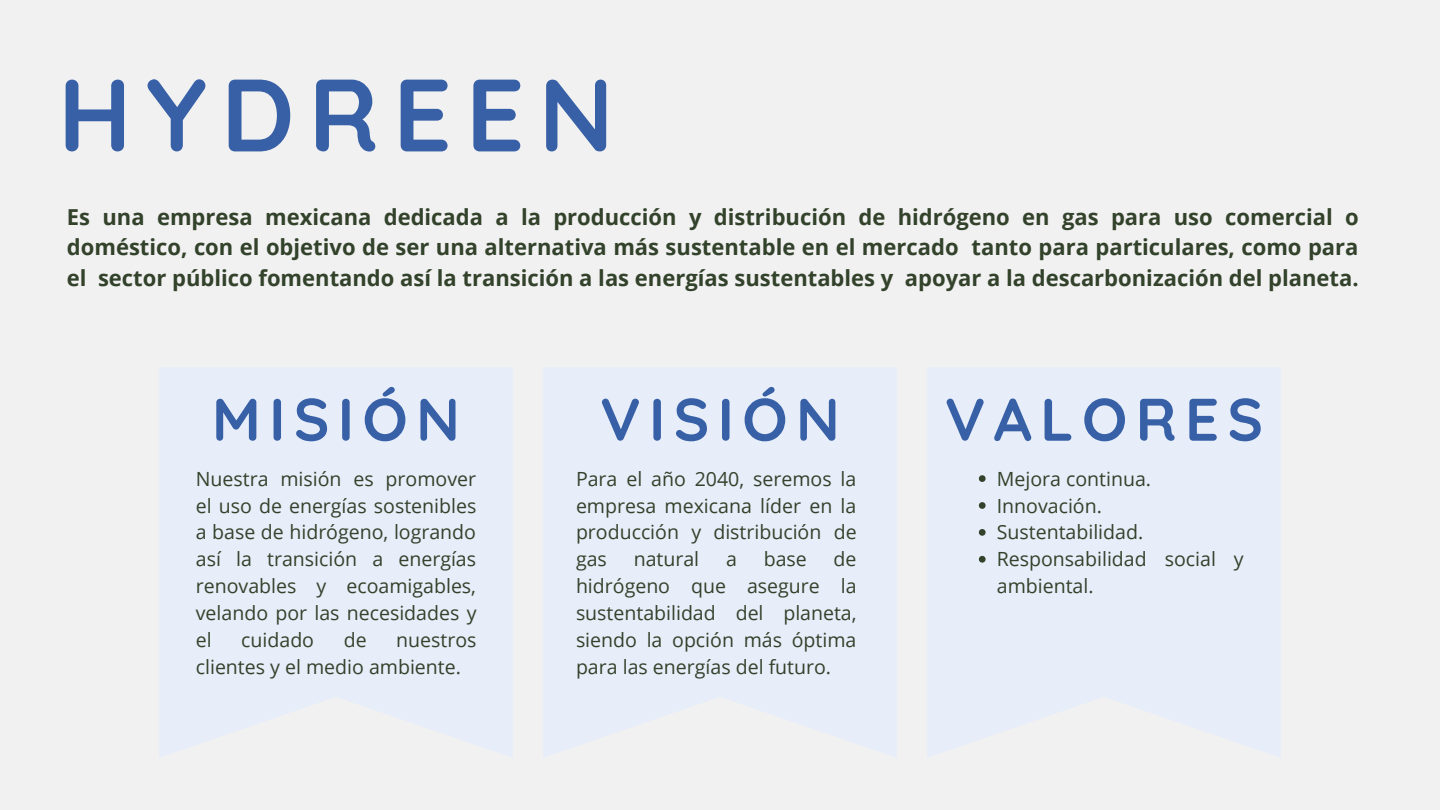
<style>
.page{position:relative;width:1440px;height:810px;background:#f1f1f1}
.page>*{position:absolute;margin:0;border:0;box-sizing:border-box;transform-origin:0 0}
.t1{font:700 102.6px "Quicksand";letter-spacing:.135em;color:#3760a7}
.t2{font:700 59.9px "Quicksand";letter-spacing:.135em;color:#3760a7}
.t3{font:700 22px/30.8px "Open Sans";color:#33422b;text-align:justify}
.t4{font:19.6px/26.9px "Open Sans";color:#33422b;text-align:justify}
</style>
<div class="page">
<svg style="left:979px;top:475px;width:7px;height:7px"></svg>
<svg style="left:979px;top:502px;width:7px;height:7px"></svg>
<svg style="left:979px;top:529px;width:7px;height:7px"></svg>
<svg style="left:979px;top:556px;width:7px;height:7px"></svg>
<h1 class="t1" style="left:58px;top:49px;width:557px">HYDREEN</h1>
<p class="t3" style="left:67px;top:201px;width:1293px">Es una empresa mexicana dedicada a la producción y distribución de hidrógeno en gas para uso comercial o doméstico, con el objetivo de ser una alternativa más sustentable en el mercado tanto para particulares, como para el sector público fomentando así la transición a las energías sustentables y apoyar a la descarbonización del planeta.</p>
<h2 class="t2" style="left:212px;top:381px;width:250px">MISIÓN</h2>
<h2 class="t2" style="left:600px;top:381px;width:241px">VISIÓN</h2>
<h2 class="t2" style="left:945px;top:381px;width:320px">VALORES</h2>
<p class="t4" style="left:196px;top:465px;width:282px">Nuestra misión es promover el uso de energías sostenibles a base de hidrógeno, logrando así la transición a energías renovables y ecoamigables, velando por las necesidades y el</p>
<p class="t4" style="left:576px;top:465px;width:282px">Para el año 2040, seremos la empresa mexicana líder en la producción y distribución de gas</p>
<p class="t4" style="left:997px;top:465px;width:248px;text-align:left">Mejora continua.<br>Innovación.<br>Sustentabilidad.<br>Responsabilidad social y ambiental.</p>
<p class="t4" style="left:576px;top:545px;width:282px;text-indent:258px">de hidrógeno que asegure la sustentabilidad del planeta, siendo la opción más óptima para las energías del futuro.</p>
<p class="t4" style="left:634px;top:545px;width:67px">natural</p>
<p class="t4" style="left:726px;top:545px;width:12px">a</p>
<p class="t4" style="left:764px;top:545px;width:45px">base</p>
<p class="t4" style="left:241px;top:626px;width:74px">cuidado</p>
<p class="t4" style="left:344px;top:626px;width:24px">de</p>
<p class="t4" style="left:196px;top:626px;width:282px;text-indent:200px">nuestros clientes y el medio ambiente.</p>
</div>
